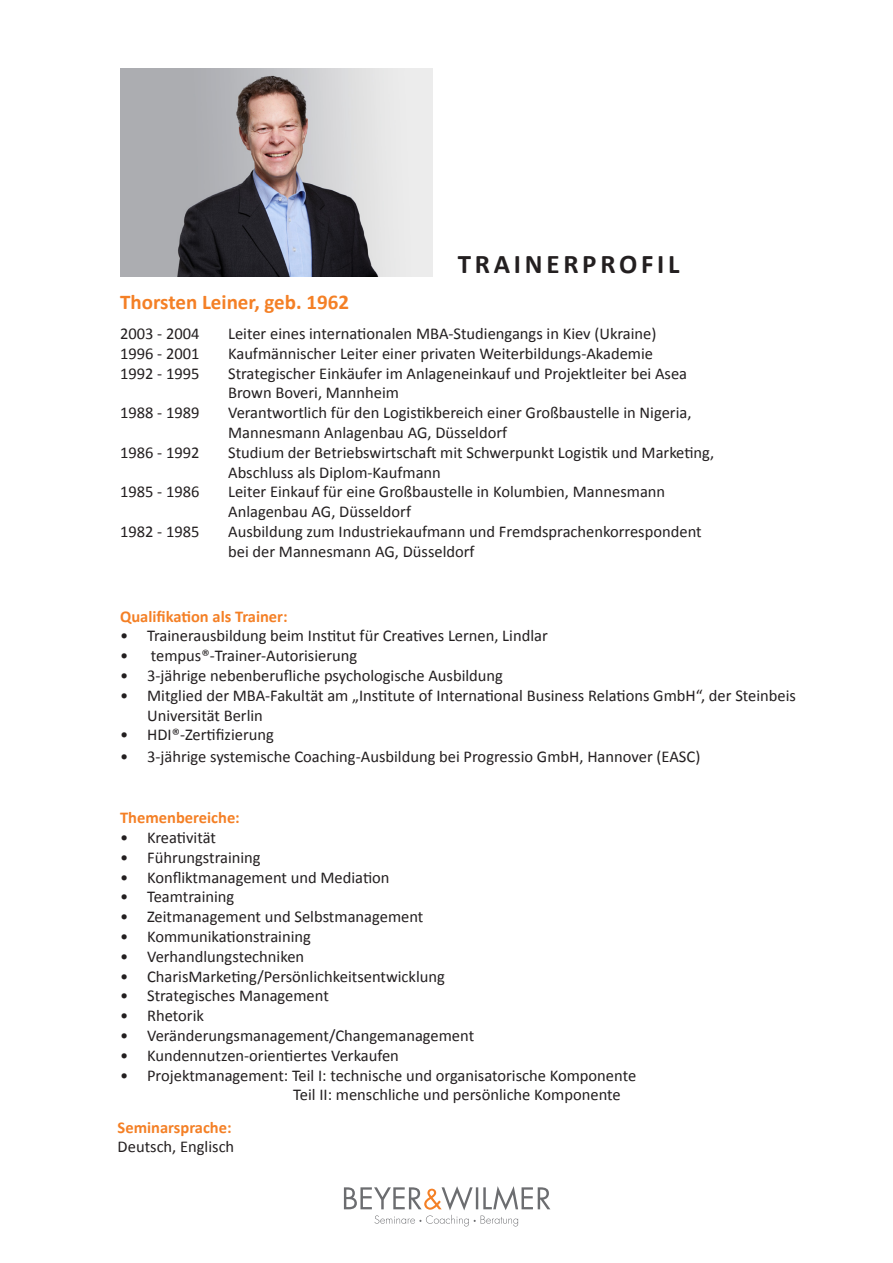
<style>
.page{position:relative;width:893px;height:1263px;background:#fff}
.page>*{position:absolute;margin:0;border:0;box-sizing:border-box;transform-origin:0 0}
.t1{font:700 27px "Calibri";letter-spacing:.14em;color:#231f20}
.t2{font:700 21px "Calibri";color:#f48026}
.t3{font:16.5px/19.8px "Calibri";color:#231f20}
.t4{font:700 16.5px "Calibri";color:#f48026}
</style>
<div class="page">
<svg style="left:344px;top:1186px;width:206px;height:40px"></svg>
<img style="left:120px;top:68px;width:312px;height:208px">
<p class="t2" style="left:120px;top:289px;width:230px">Thorsten Leiner, geb. 1962</p>
<p class="t1" style="left:458px;top:247px;width:223px">TRAINERPROFIL</p>
<p class="t3" style="left:120px;top:324px;width:81px">2003 - 2004</p>
<p class="t3" style="left:228px;top:324px;width:430px">Leiter eines internationalen MBA-Studiengangs in Kiev (Ukraine)</p>
<p class="t3" style="left:120px;top:343px;width:81px">1996 - 2001</p>
<p class="t3" style="left:228px;top:343px;width:426px">Kaufmännischer Leiter einer privaten Weiterbildungs-Akademie</p>
<p class="t3" style="left:120px;top:363px;width:81px">1992 - 1995</p>
<p class="t3" style="left:228px;top:363px;width:461px">Strategischer Einkäufer im Anlageneinkauf und Projektleiter bei Asea<br>Brown Boveri, Mannheim</p>
<p class="t3" style="left:120px;top:403px;width:81px">1988 - 1989</p>
<p class="t3" style="left:228px;top:403px;width:465px">Verantwortlich für den Logistikbereich einer Großbaustelle in Nigeria,<br>Mannesmann Anlagenbau AG, Düsseldorf</p>
<p class="t3" style="left:120px;top:442px;width:81px">1986 - 1992</p>
<p class="t3" style="left:228px;top:442px;width:488px">Studium der Betriebswirtschaft mit Schwerpunkt Logistik und Marketing,<br>Abschluss als Diplom-Kaufmann</p>
<p class="t3" style="left:120px;top:482px;width:81px">1985 - 1986</p>
<p class="t3" style="left:228px;top:482px;width:439px">Leiter Einkauf für eine Großbaustelle in Kolumbien, Mannesmann<br>Anlagenbau AG, Düsseldorf</p>
<p class="t3" style="left:120px;top:522px;width:81px">1982 - 1985</p>
<p class="t3" style="left:228px;top:522px;width:475px">Ausbildung zum Industriekaufmann und Fremdsprachenkorrespondent bei der Mannesmann AG, Düsseldorf</p>
<p class="t4" style="left:120px;top:606px;width:169px">Qualifikation als Trainer:</p>
<p class="t3" style="left:120px;top:626px;width:429px">• Trainerausbildung beim Institut für Creatives Lernen, Lindlar</p>
<p class="t3" style="left:120px;top:646px;width:239px">• tempus®-Trainer-Autorisierung</p>
<p class="t3" style="left:120px;top:666px;width:384px">• 3-jährige nebenberufliche psychologische Ausbildung</p>
<p class="t3" style="left:147px;top:685px;width:650px;text-indent:-27px">• Mitglied der MBA-Fakultät am „Institute of International Business Relations GmbH“, der Steinbeis<br>Universität Berlin</p>
<p class="t3" style="left:120px;top:725px;width:155px">• HDI®-Zertifizierung</p>
<p class="t3" style="left:120px;top:747px;width:582px">• 3-jährige systemische Coaching-Ausbildung bei Progressio GmbH, Hannover (EASC)</p>
<p class="t4" style="left:120px;top:807px;width:121px">Themenbereiche:</p>
<p class="t3" style="left:120px;top:828px;width:97px">• Kreativität</p>
<p class="t3" style="left:120px;top:847px;width:142px">• Führungstraining</p>
<p class="t3" style="left:120px;top:867px;width:271px">• Konfliktmanagement und Mediation</p>
<p class="t3" style="left:120px;top:887px;width:116px">• Teamtraining</p>
<p class="t3" style="left:120px;top:907px;width:305px">• Zeitmanagement und Selbstmanagement</p>
<p class="t3" style="left:120px;top:927px;width:192px">• Kommunikationstraining</p>
<p class="t3" style="left:120px;top:946px;width:186px">• Verhandlungstechniken</p>
<p class="t3" style="left:120px;top:966px;width:326px">• CharisMarketing/Persönlichkeitsentwicklung</p>
<p class="t3" style="left:120px;top:986px;width:210px">• Strategisches Management</p>
<p class="t3" style="left:120px;top:1006px;width:85px">• Rhetorik</p>
<p class="t3" style="left:120px;top:1026px;width:356px">• Veränderungsmanagement/Changemanagement</p>
<p class="t3" style="left:120px;top:1045px;width:280px">• Kundennutzen-orientiertes Verkaufen</p>
<p class="t3" style="left:120px;top:1065px;width:518px">• Projektmanagement: Teil I: technische und organisatorische Komponente</p>
<p class="t3" style="left:293px;top:1085px;width:329px">Teil II: menschliche und persönliche Komponente</p>
<p class="t4" style="left:118px;top:1116px;width:115px">Seminarsprache:</p>
<p class="t3" style="left:118px;top:1137px;width:118px">Deutsch, Englisch</p>
</div>
